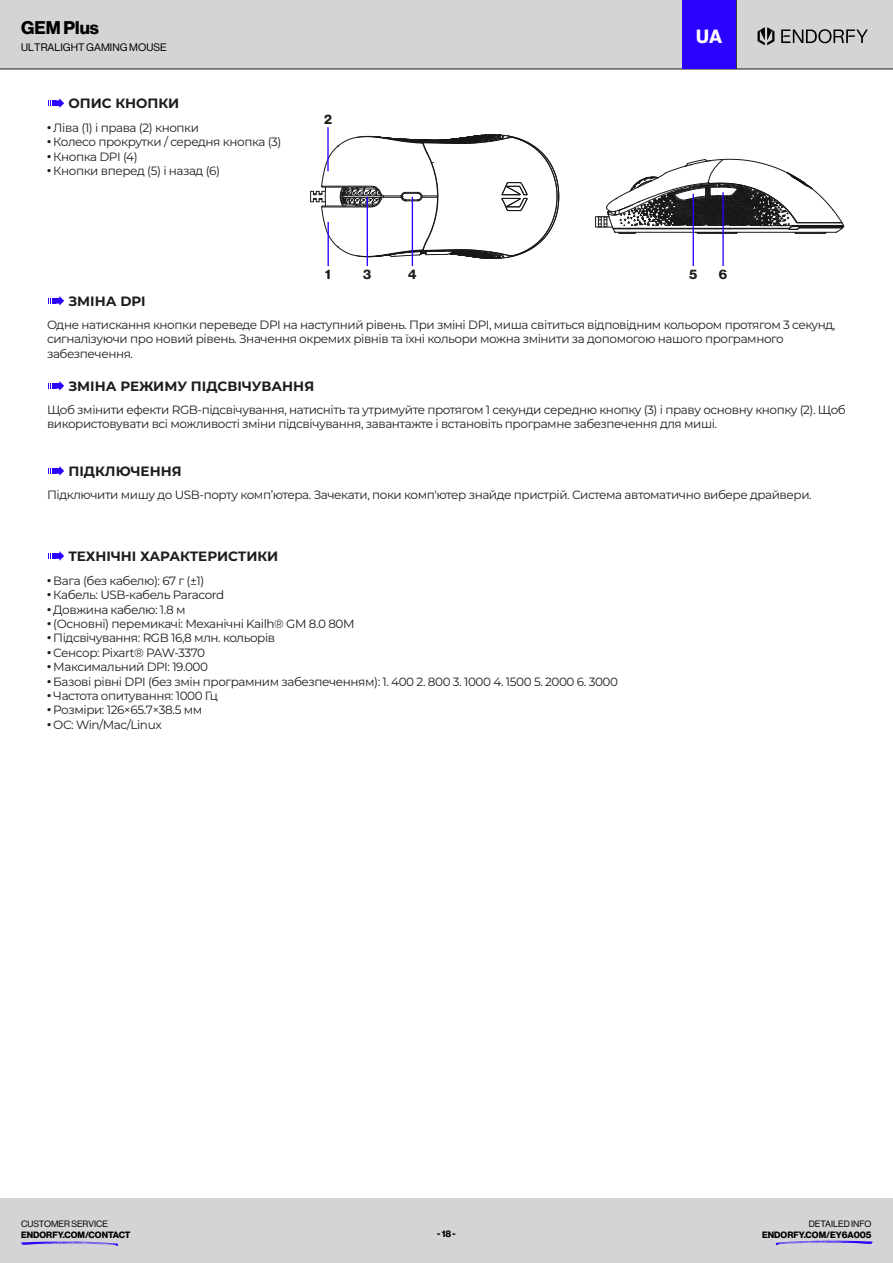
<style>
.page{position:relative;width:893px;height:1263px;background:#fff}
.page>*{position:absolute;margin:0;border:0;box-sizing:border-box;transform-origin:0 0}
.t1{font:18.75px "N Haas Grotesk DS Pro 75 Bd";color:#fff}
.t2{font:18px "N Haas Grotesk DS Pro 75 Bd";color:#000}
.t3{font:700 13.5px "Montserrat";color:#1d1d1b}
.t4{font:13.5px "N Haas Grotesk DS Pro 75 Bd";color:#1d1d1b}
.t5{font:12px/14.4px "Montserrat";letter-spacing:-.035em;color:#1d1d1b}
.t6{font:10.65px "N Haas Grotesk DS Pro 55 Rg";color:#000}
.t7{font:9px "N Haas Grotesk DS Pro 75 Bd";color:#000}
.t8{font:9px "N Haas Grotesk DS Pro 55 Rg";color:#000}
.s1{font-family:"N Haas Grotesk DS Pro 55 Rg";font-size:13.5px}
</style>
<div class="page">
<svg style="left:310px;top:134px;width:249px;height:125px"></svg>
<svg style="left:595px;top:159px;width:249px;height:75px"></svg>
<svg style="left:48px;top:551px;width:16px;height:10px"></svg>
<svg style="left:48px;top:296px;width:16px;height:10px"></svg>
<svg style="left:48px;top:381px;width:16px;height:10px"></svg>
<svg style="left:48px;top:466px;width:16px;height:10px"></svg>
<svg style="left:48px;top:98px;width:16px;height:10px"></svg>
<hr style="left:722px;top:192px;width:2px;height:74px;background:#2c02ff">
<hr style="left:693px;top:194px;width:1px;height:72px;background:#2c02ff">
<hr style="left:412px;top:197px;width:1px;height:69px;background:#2c02ff">
<hr style="left:367px;top:197px;width:1px;height:69px;background:#2c02ff">
<hr style="left:328px;top:222px;width:1px;height:44px;background:#2c02ff">
<hr style="left:327px;top:127px;width:2px;height:44px;background:#2c02ff">
<div style="left:0;top:0;width:893px;height:69px;background:#d3d4d5"></div>
<svg style="left:758px;top:27px;width:110px;height:18px"></svg>
<hr style="left:736px;top:0;width:1px;height:69px;background:#1a171b">
<div style="left:0;top:1198px;width:893px;height:65px;background:#d3d4d5"></div>
<svg style="left:21px;top:1241px;width:97px;height:5px"></svg>
<svg style="left:776px;top:1240px;width:96px;height:5px"></svg>
<hr style="left:0;top:69px;width:893px;height:1px;background:#1a171b">
<div style="left:682px;top:0;width:54px;height:69px;background:#2c02ff"></div>
<h2 class="t2" style="left:21px;top:17px;width:79px">GEM Plus</h2>
<p class="t6" style="left:21px;top:41px;width:147px">ULTRALIGHT GAMING MOUSE</p>
<p class="t3" style="left:68px;top:94px;width:112px">ОПИС КНОПКИ</p>
<p class="t5" style="left:47px;top:120px;width:153px"><span class="s1">•</span> Ліва (1) і права (2) кнопки</p>
<p class="t5" style="left:47px;top:135px;width:236px"><span class="s1">•</span> Колесо прокрутки / середня кнопка (3)</p>
<p class="t5" style="left:47px;top:149px;width:92px"><span class="s1">•</span> Кнопка DPI (4)</p>
<p class="t5" style="left:47px;top:163px;width:175px"><span class="s1">•</span> Кнопки вперед (5) і назад (6)</p>
<p class="t3" style="left:68px;top:291px;width:79px">ЗМІНА DPI</p>
<p class="t4" style="left:324px;top:112px;width:9px">2</p>
<h1 class="t1" style="left:696px;top:26px;width:27px">UA</h1>
<p class="t4" style="left:325px;top:267px;width:7px">1</p>
<p class="t4" style="left:363px;top:267px;width:10px">3</p>
<p class="t4" style="left:408px;top:267px;width:10px">4</p>
<p class="t4" style="left:689px;top:267px;width:10px">5</p>
<p class="t4" style="left:719px;top:267px;width:10px">6</p>
<p class="t5" style="left:47px;top:317px;width:790px">Одне натискання кнопки переведе DPI на наступний рівень. При зміні DPI, миша світиться відповідним кольором протягом 3 секунд, сигналізуючи про новий рівень. Значення окремих рівнів та їхні кольори можна змінити за допомогою нашого програмного забезпечення.</p>
<p class="t3" style="left:68px;top:376px;width:247px">ЗМІНА РЕЖИМУ ПІДСВІЧУВАННЯ</p>
<p class="t5" style="left:47px;top:402px;width:800px">Щоб змінити ефекти RGB-підсвічування, натисніть та утримуйте протягом 1 секунди середню кнопку (3) і праву основну кнопку (2). Щоб використовувати всі можливості зміни підсвічування, завантажте і встановіть програмне забезпечення для миші.</p>
<p class="t3" style="left:68px;top:461px;width:115px">ПІДКЛЮЧЕННЯ</p>
<p class="t5" style="left:47px;top:487px;width:766px">Підключити мишу до USB-порту комп’ютера. Зачекати, поки комп'ютер знайде пристрій. Система автоматично вибере драйвери.</p>
<p class="t3" style="left:68px;top:547px;width:211px">ТЕХНІЧНІ ХАРАКТЕРИСТИКИ</p>
<p class="t5" style="left:47px;top:573px;width:159px"><span class="s1">•</span> Вага (без кабелю): 67 г (±1)</p>
<p class="t5" style="left:47px;top:587px;width:179px"><span class="s1">•</span> Кабель: USB-кабель Paracord</p>
<p class="t5" style="left:47px;top:602px;width:140px"><span class="s1">•</span> Довжина кабелю: 1.8 м</p>
<p class="t5" style="left:47px;top:616px;width:309px"><span class="s1">•</span> (Основні) перемикачі: Механічні Kailh® GM 8.0 80M</p>
<p class="t5" style="left:47px;top:630px;width:230px"><span class="s1">•</span> Підсвічування: RGB 16,8 млн. кольорів</p>
<p class="t5" style="left:47px;top:645px;width:160px"><span class="s1">•</span> Сенсор: Pixart® PAW-3370</p>
<p class="t5" style="left:47px;top:659px;width:162px"><span class="s1">•</span> Максимальний DPI: 19.000</p>
<p class="t5" style="left:47px;top:674px;width:572px"><span class="s1">•</span> Базові рівні DPI (без змін програмним забезпеченням): 1. 400 2. 800 3. 1000 4. 1500 5. 2000 6. 3000</p>
<p class="t5" style="left:47px;top:688px;width:173px"><span class="s1">•</span> Частота опитування: 1000 Гц</p>
<p class="t5" style="left:47px;top:702px;width:157px"><span class="s1">•</span> Розміри: 126×65.7×38.5 мм</p>
<p class="t5" style="left:47px;top:717px;width:116px"><span class="s1">•</span> ОС: Win/Mac/Linux</p>
<p class="t8" style="left:21px;top:1219px;width:88px">CUSTOMER SERVICE</p>
<p class="t7" style="left:21px;top:1229px;width:111px">ENDORFY.COM/CONTACT</p>
<p class="t8" style="left:809px;top:1219px;width:64px">DETAILED INFO</p>
<p class="t7" style="left:437px;top:1229px;width:20px">- 18 -</p>
<p class="t7" style="left:762px;top:1229px;width:111px">ENDORFY.COM/EY6A005</p>
</div>
